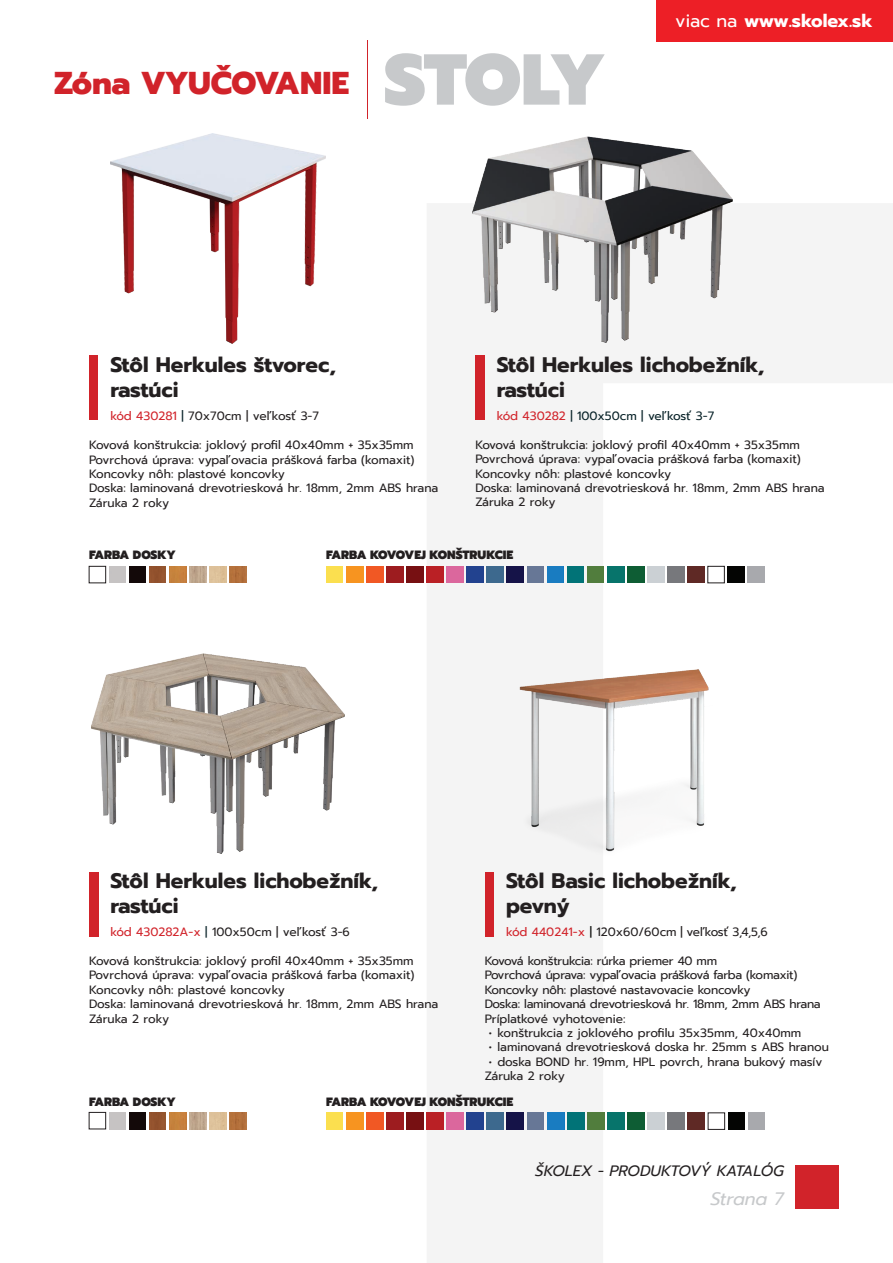
<style>
.page{position:relative;width:893px;height:1263px;background:#fff}
.page>*{position:absolute;margin:0;border:0;box-sizing:border-box;transform-origin:0 0}
.t1{font:900 72px "Prompt";letter-spacing:-.03em;color:#c7c9cb}
.t2{font:800 31.5px "Prompt";letter-spacing:-.02em;color:#d1232a}
.t3{font:700 21px/25.2px "Prompt";color:#231f20}
.t4{font:700 18px "Prompt";letter-spacing:-.015em;color:#fff}
.t5{font:italic 18px "Prompt";letter-spacing:-.015em;color:#c7c9cb}
.t6{font:italic 15px "Prompt";letter-spacing:-.015em;color:#231f20}
.t7{font:12px/14.4px "Prompt";letter-spacing:-.015em;color:#231f20}
.t8{font:900 12px "Prompt";color:#231f20}
.t9{font:12px "Prompt";color:#072127}
.s1{font-weight:400}
.s2{color:#d1232a}
.s3{color:#072127}
.s4{color:#040503}
</style>
<div class="page">
<svg style="left:427px;top:204px;width:466px;height:1059px"></svg>
<div style="left:89px;top:356px;width:9px;height:64px;background:#d1232a"></div>
<img style="left:111px;top:134px;width:215px;height:209px">
<hr style="left:367px;top:40px;width:1px;height:78px;background:#d1232a">
<img style="left:326px;top:566px;width:17px;height:17px">
<img style="left:326px;top:1113px;width:17px;height:16px">
<img style="left:547px;top:566px;width:17px;height:17px">
<img style="left:547px;top:1113px;width:17px;height:16px">
<img style="left:169px;top:566px;width:17px;height:17px">
<img style="left:169px;top:1112px;width:17px;height:17px">
<img style="left:406px;top:566px;width:17px;height:17px">
<img style="left:406px;top:1113px;width:17px;height:16px">
<img style="left:627px;top:566px;width:17px;height:17px">
<img style="left:628px;top:1113px;width:16px;height:16px">
<img style="left:129px;top:566px;width:17px;height:17px">
<img style="left:129px;top:1112px;width:17px;height:17px">
<img style="left:366px;top:566px;width:17px;height:17px">
<img style="left:366px;top:1113px;width:17px;height:16px">
<img style="left:587px;top:566px;width:17px;height:17px">
<img style="left:587px;top:1113px;width:17px;height:16px">
<img style="left:210px;top:1112px;width:16px;height:17px">
<img style="left:447px;top:566px;width:16px;height:17px">
<img style="left:447px;top:1113px;width:16px;height:16px">
<img style="left:507px;top:566px;width:17px;height:17px">
<img style="left:507px;top:1113px;width:17px;height:16px">
<img style="left:668px;top:566px;width:16px;height:17px">
<img style="left:668px;top:1113px;width:17px;height:16px">
<img style="left:728px;top:566px;width:16px;height:17px">
<img style="left:728px;top:1113px;width:17px;height:16px">
<img style="left:346px;top:566px;width:17px;height:17px">
<img style="left:346px;top:1113px;width:17px;height:16px">
<img style="left:567px;top:566px;width:17px;height:17px">
<img style="left:567px;top:1113px;width:17px;height:16px">
<img style="left:189px;top:566px;width:17px;height:17px">
<img style="left:189px;top:1112px;width:17px;height:17px">
<img style="left:427px;top:566px;width:16px;height:17px">
<img style="left:427px;top:1113px;width:16px;height:16px">
<img style="left:487px;top:566px;width:17px;height:17px">
<img style="left:487px;top:1113px;width:17px;height:16px">
<img style="left:647px;top:566px;width:17px;height:17px">
<img style="left:648px;top:1113px;width:16px;height:16px">
<img style="left:149px;top:566px;width:17px;height:17px">
<img style="left:149px;top:1112px;width:17px;height:17px">
<img style="left:230px;top:566px;width:16px;height:17px">
<img style="left:230px;top:1112px;width:16px;height:17px">
<img style="left:386px;top:566px;width:17px;height:17px">
<img style="left:386px;top:1113px;width:17px;height:16px">
<img style="left:607px;top:566px;width:17px;height:17px">
<img style="left:608px;top:1113px;width:16px;height:16px">
<img style="left:467px;top:566px;width:16px;height:17px">
<img style="left:467px;top:1113px;width:16px;height:16px">
<img style="left:527px;top:566px;width:17px;height:17px">
<img style="left:527px;top:1113px;width:17px;height:16px">
<img style="left:688px;top:566px;width:16px;height:17px">
<img style="left:688px;top:1113px;width:17px;height:16px">
<img style="left:748px;top:566px;width:17px;height:17px">
<img style="left:748px;top:1113px;width:17px;height:16px">
<div style="left:89px;top:566px;width:17px;height:17px;border:1px solid #231f20"></div>
<div style="left:89px;top:1112px;width:17px;height:17px;border:1px solid #231f20"></div>
<img style="left:710px;top:568px;width:12px;height:13px">
<img style="left:710px;top:1115px;width:13px;height:12px">
<div style="left:475px;top:356px;width:10px;height:64px;background:#d1232a"></div>
<img style="left:472px;top:136px;width:261px;height:207px">
<div style="left:89px;top:872px;width:9px;height:64px;background:#d1232a"></div>
<div style="left:485px;top:872px;width:8px;height:64px;background:#d1232a"></div>
<img style="left:92px;top:654px;width:253px;height:200px">
<img style="left:510px;top:654px;width:213px;height:209px">
<div style="left:656px;top:0;width:237px;height:42px;background:#ed1f26"></div>
<div style="left:795px;top:1165px;width:44px;height:44px;background:#d1232a"></div>
<h2 class="t2" style="left:54px;top:59px;width:296px">Zóna VYUČOVANIE</h2>
<h1 class="t1" style="left:384px;top:25px;width:223px">STOLY</h1>
<h3 class="t4" style="left:675px;top:7px;width:199px"><span class="s1">viac na</span> www.skolex.sk</h3>
<h3 class="t3" style="left:110px;top:351px;width:227px">Stôl Herkules štvorec, rastúci</h3>
<p class="t7" style="left:110px;top:409px;width:210px"><span class="s2">kód 430281</span> <span class="s3">|</span> 70x70cm | veľkosť 3-7</p>
<p class="t7" style="left:89px;top:438px;width:351px">Kovová konštrukcia: joklový profil 40x40mm + 35x35mm Povrchová úprava: vypaľovacia prášková farba (komaxit)<br>Koncovky nôh: plastové koncovky<br>Doska: laminovaná drevotriesková hr. 18mm, 2mm ABS hrana Záruka 2 roky</p>
<h3 class="t3" style="left:497px;top:351px;width:269px">Stôl Herkules lichobežník, rastúci</h3>
<p class="t9" style="left:497px;top:407px;width:219px"><span class="s2">kód 430282</span> | 100x50cm | veľkosť 3-7</p>
<p class="t7" style="left:475px;top:437px;width:351px">Kovová konštrukcia: joklový profil 40x40mm + 35x35mm Povrchová úprava: vypaľovacia prášková farba (komaxit)<br>Koncovky nôh: plastové koncovky<br>Doska: laminovaná drevotriesková hr. 18mm, 2mm ABS hrana Záruka 2 roky</p>
<p class="t8" style="left:89px;top:546px;width:88px">FARBA DOSKY</p>
<p class="t8" style="left:326px;top:546px;width:189px">FARBA KOVOVEJ KONŠTRUKCIE</p>
<h3 class="t3" style="left:110px;top:868px;width:269px">Stôl Herkules lichobežník, rastúci</h3>
<p class="t7" style="left:110px;top:925px;width:241px"><span class="s2">kód 430282A-x</span> <span class="s3">|</span> 100x50cm | veľkosť 3-6</p>
<p class="t7" style="left:89px;top:954px;width:351px">Kovová konštrukcia: joklový profil 40x40mm + 35x35mm Povrchová úprava: vypaľovacia prášková farba (komaxit)<br>Koncovky nôh: plastové koncovky<br>Doska: laminovaná drevotriesková hr. 18mm, 2mm ABS hrana Záruka 2 roky</p>
<h3 class="t3" style="left:506px;top:868px;width:232px">Stôl Basic lichobežník, pevný</h3>
<p class="t7" style="left:506px;top:925px;width:263px"><span class="s2">kód 440241-x</span> <span class="s4">|</span> 120x60/60cm | veľkosť 3,4,5,6</p>
<p class="t7" style="left:485px;top:954px;width:337px">Kovová konštrukcia: rúrka priemer 40 mm<br>Povrchová úprava: vypaľovacia prášková farba (komaxit)<br>Koncovky nôh: plastové nastavovacie koncovky<br>Doska: laminovaná drevotriesková hr. 18mm, 2mm ABS hrana Príplatkové vyhotovenie:</p>
<p class="t7" style="left:489px;top:1026px;width:314px">• konštrukcia z joklového profilu 35x35mm, 40x40mm</p>
<p class="t7" style="left:489px;top:1040px;width:341px">• laminovaná drevotriesková doska hr. 25mm s ABS hranou</p>
<p class="t7" style="left:485px;top:1054px;width:339px;text-indent:4px">• doska BOND hr. 19mm, HPL povrch, hrana bukový masív<br>Záruka 2 roky</p>
<p class="t8" style="left:89px;top:1092px;width:88px">FARBA DOSKY</p>
<p class="t8" style="left:326px;top:1092px;width:189px">FARBA KOVOVEJ KONŠTRUKCIE</p>
<p class="t6" style="left:535px;top:1160px;width:250px">ŠKOLEX - PRODUKTOVÝ KATALÓG</p>
<h3 class="t5" style="left:710px;top:1186px;width:75px">Strana 7</h3>
</div>
